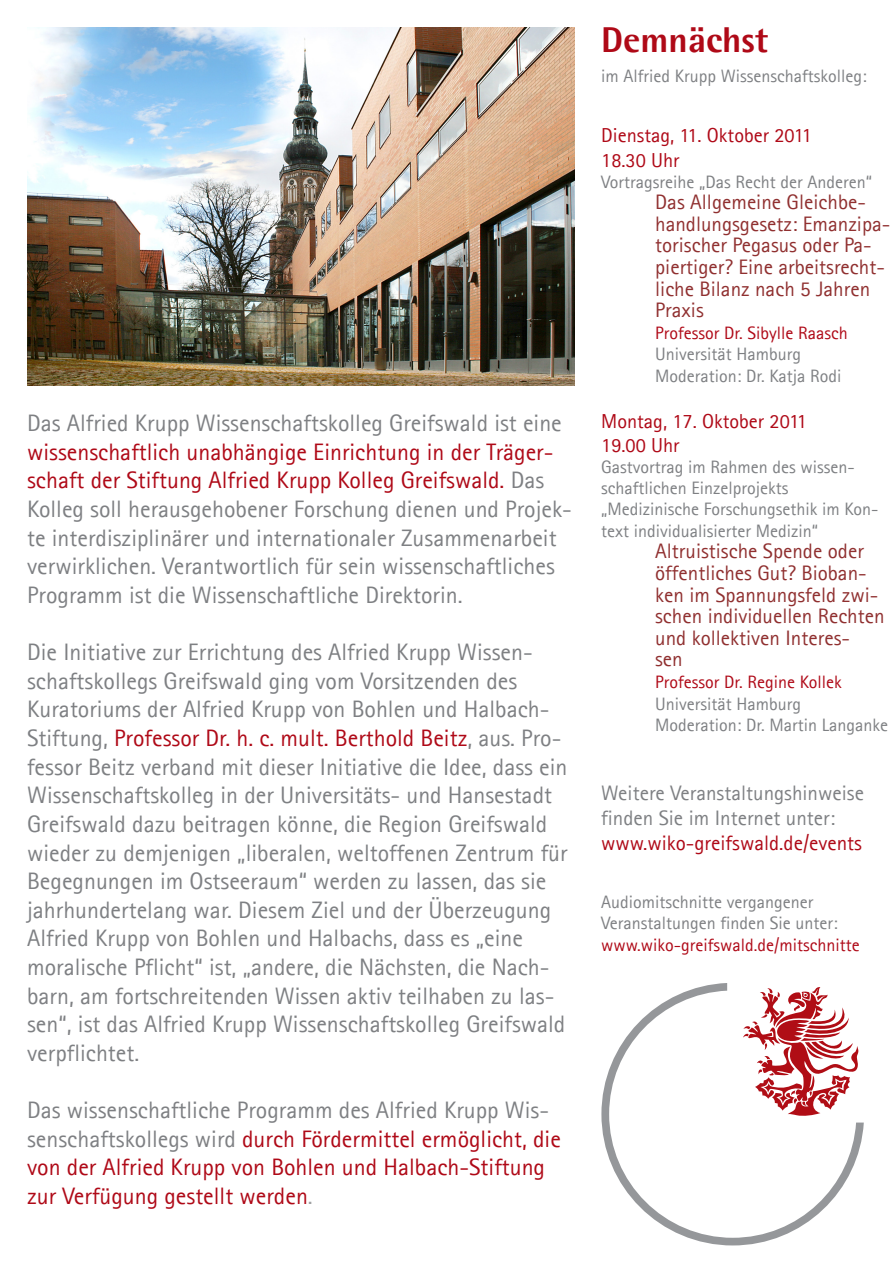
<style>
.page{position:relative;width:893px;height:1263px;background:#fff}
.page>*{position:absolute;margin:0;border:0;box-sizing:border-box;transform-origin:0 0}
.Vortragstitel{font:800 36px "Agfa Rotis Semisans";color:#af0917}
.t1{font:23.85px/28.7px "Agfa Rotis Sans Serif";color:#7e8083}
.t2{font:23.85px/28.7px "Agfa Rotis Sans Serif";color:#af0917}
.Programm__Termin{font:21px "Agfa Rotis Sans Serif";color:#903030}
.Programm__Termin-2{font:21px/25.2px "Agfa Rotis Sans Serif";color:#7e8083}
.Programm__Termin-3{font:20.25px "Agfa Rotis Sans Serif";color:#af0917}
.Programm__Termin-4{font:18px/21.6px "Agfa Rotis Sans Serif";color:#7e8083}
.Programm__Termin-5{font:18px/21.6px "Agfa Rotis Sans Serif";color:#af0917}
.s1{color:#af0917}
.s2{color:#7e8083}
.s3{color:#9ea0a1}
</style>
<div class="page">
<img style="left:27px;top:27px;width:547px;height:358px">
<svg style="left:601px;top:983px;width:263px;height:262px"></svg>
<p class="t1" style="left:27px;top:409px;width:546px">Das Alfried Krupp Wissenschaftskolleg Greifswald ist eine <span class="s1">wissenschaftlich unabhängige Einrichtung in der Träger&shy;schaft der Stiftung Alfried Krupp Kolleg Greifswald.</span> Das Kolleg soll herausgehobener Forschung dienen und Projek&shy;te interdisziplinärer und internationaler Zusammenarbeit verwirklichen. Verantwortlich für sein wissenschaftliches Programm ist die Wissenschaftliche Direktorin.</p>
<p class="t1" style="left:27px;top:638px;width:542px">Die Initiative zur Errichtung des Alfried Krupp Wissen&shy;schaftskollegs Greifswald ging vom Vorsitzenden des Kuratoriums der Alfried Krupp von Bohlen und Halbach-Stiftung, <span class="s1">Professor Dr. h. c. mult. Berthold Beitz</span>, aus. Pro&shy;fessor Beitz verband mit dieser Initiative die Idee, dass ein Wissenschaftskolleg in der Universitäts- und Hansestadt Greifswald dazu beitragen könne, die Region Greifswald wieder zu demjenigen „liberalen, weltoffenen Zentrum für Begegnungen im Ostseeraum“ werden zu lassen, das sie jahrhundertelang war. Diesem Ziel und der Überzeugung Alfried Krupp von Bohlen und Halbachs, dass es „eine moralische Pflicht“ ist, „andere, die Nächsten, die Nach&shy;barn, am fortschreitenden Wissen aktiv teilhaben zu las&shy;sen“, ist das Alfried Krupp Wissenschaftskolleg Greifswald verpflichtet.</p>
<p class="t2" style="left:27px;top:1095px;width:535px"><span class="s2">Das wissenschaftliche Programm des Alfried Krupp Wis&shy;senschaftskollegs wird</span> durch Fördermittel ermöglicht, die von der Alfried Krupp von Bohlen und Halbach-Stiftung zur Verfügung gestellt werden<span class="s3">.</span></p>
<p class="Vortragstitel" style="left:601px;top:17px;width:168px">Demnächst</p>
<p class="Programm__Termin-4" style="left:601px;top:65px;width:267px">im Alfried Krupp Wissenschaftskolleg:</p>
<p class="Programm__Termin-3" style="left:601px;top:123px;width:212px">Dienstag, 11. Oktober 2011</p>
<p class="Programm__Termin-3" style="left:601px;top:148px;width:80px">18.30 Uhr</p>
<p class="Programm__Termin-4" style="left:601px;top:171px;width:272px">Vortragsreihe „Das Recht der Anderen“</p>
<p class="Programm__Termin" style="left:655px;top:190px;width:212px">Das Allgemeine Gleichbe-</p>
<p class="Programm__Termin" style="left:655px;top:211px;width:237px">handlungsgesetz: Emanzipa-</p>
<p class="Programm__Termin" style="left:655px;top:233px;width:218px">torischer Pegasus oder Pa-</p>
<p class="Programm__Termin" style="left:655px;top:254px;width:231px">piertiger? Eine arbeitsrecht-</p>
<p class="Programm__Termin" style="left:655px;top:276px;width:217px">liche Bilanz nach 5 Jahren</p>
<p class="Programm__Termin" style="left:655px;top:298px;width:50px">Praxis</p>
<p class="Programm__Termin-5" style="left:655px;top:322px;width:194px">Professor Dr. Sibylle Raasch<br><span class="s2">Universität Hamburg</span></p>
<p class="Programm__Termin-4" style="left:655px;top:365px;width:188px">Moderation: Dr. Katja Rodi</p>
<p class="Programm__Termin-3" style="left:601px;top:409px;width:207px">Montag, 17. Oktober 2011</p>
<p class="Programm__Termin-3" style="left:601px;top:433px;width:80px">19.00 Uhr</p>
<p class="Programm__Termin-4" style="left:601px;top:456px;width:255px;line-height:21px">Gastvortrag im Rahmen des wissen&shy;schaftlichen Einzelprojekts</p>
<p class="Programm__Termin-4" style="left:601px;top:498px;width:279px">„Medizinische Forschungsethik im Kon&shy;text individualisierter Medizin“</p>
<p class="Programm__Termin" style="left:655px;top:539px;width:210px">Altruistische Spende oder</p>
<p class="Programm__Termin" style="left:655px;top:560px;width:213px">öffentliches Gut? Bioban-</p>
<p class="Programm__Termin" style="left:655px;top:582px;width:225px">ken im Spannungsfeld zwi-</p>
<p class="Programm__Termin" style="left:655px;top:604px;width:231px">schen individuellen Rechten</p>
<p class="Programm__Termin" style="left:655px;top:625px;width:196px">und kollektiven Interes-</p>
<p class="Programm__Termin" style="left:655px;top:647px;width:29px">sen</p>
<p class="Programm__Termin-5" style="left:655px;top:671px;width:188px">Professor Dr. Regine Kollek<br><span class="s2">Universität Hamburg</span></p>
<p class="Programm__Termin-4" style="left:655px;top:714px;width:234px">Moderation: Dr. Martin Langanke</p>
<p class="Programm__Termin-2" style="left:601px;top:780px;width:264px">Weitere Veranstaltungshinweise finden Sie im Internet unter: <span class="s1">www.wiko-greifswald.de/events</span></p>
<p class="Programm__Termin-4" style="left:601px;top:891px;width:238px">Audiomitschnitte vergangener<br>Veranstaltungen finden Sie unter:</p>
<p class="Programm__Termin-5" style="left:601px;top:934px;width:260px">www.wiko-greifswald.de/mitschnitte</p>
</div>
